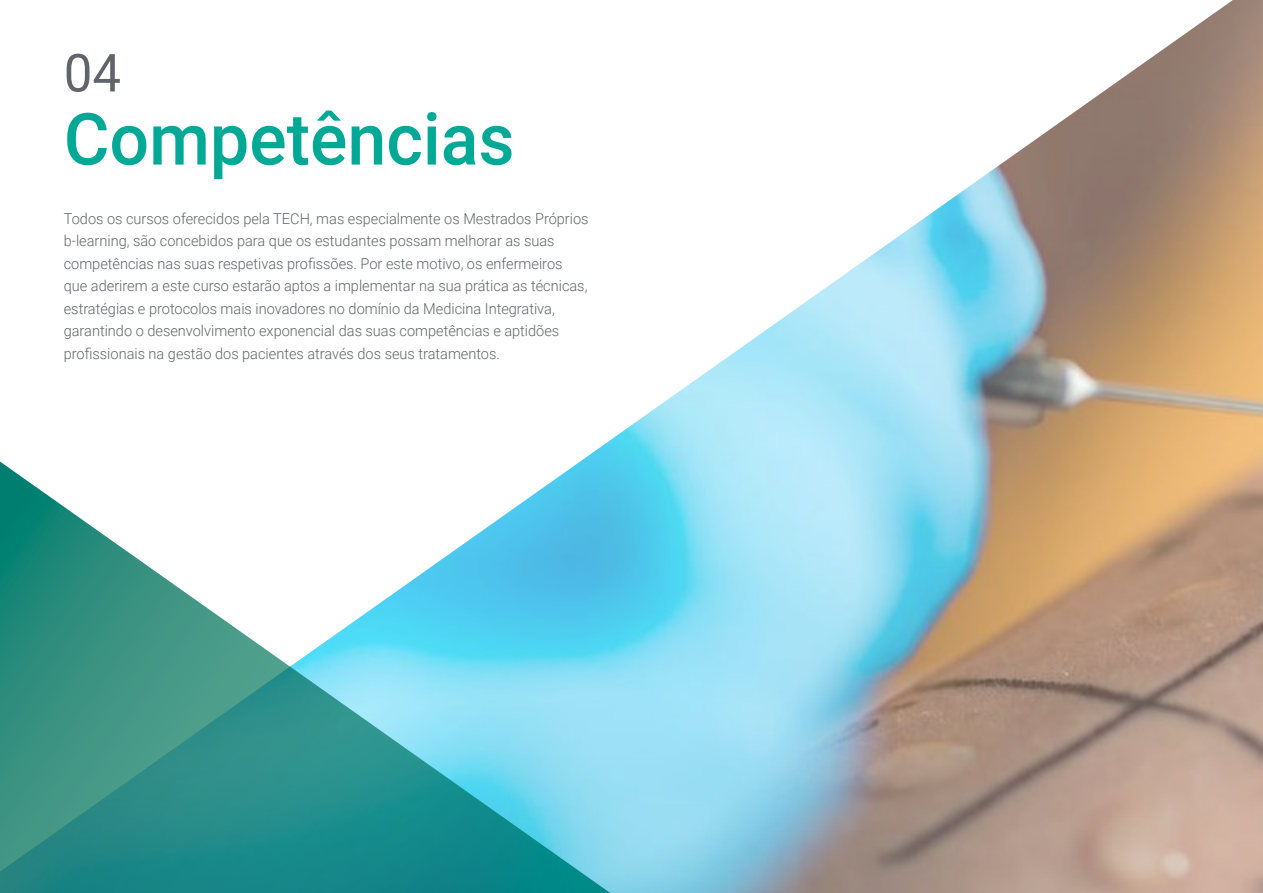
<style>
.page{position:relative;width:1263px;height:893px;background:#fff}
.page>*{position:absolute;margin:0;border:0;box-sizing:border-box;transform-origin:0 0}
.t1{font:500 72px "Roboto";color:#00a996}
.t2{font:52.5px "Roboto";color:#61646a}
.t3{font:300 15px/22.5px "Roboto";color:#61646a}
</style>
<div class="page">
<img style="left:602px;top:0;width:661px;height:893px">
<svg style="left:0;top:446px;width:640px;height:447px"></svg>
<h2 class="t2" style="left:64px;top:36px;width:59px">04</h2>
<h1 class="t1" style="left:64px;top:89px;width:452px">Competências</h1>
<p class="t3" style="left:64px;top:207px;width:526px">Todos os cursos oferecidos pela TECH, mas especialmente os Mestrados Próprios b-learning, são concebidos para que os estudantes possam melhorar as suas competências nas suas respetivas profissões. Por este motivo, os enfermeiros que aderirem a este curso estarão aptos a implementar na sua prática as técnicas, estratégias e protocolos mais inovadores no domínio da Medicina Integrativa, garantindo o desenvolvimento exponencial das suas competências e aptidões profissionais na gestão dos pacientes através dos seus tratamentos.</p>
</div>
